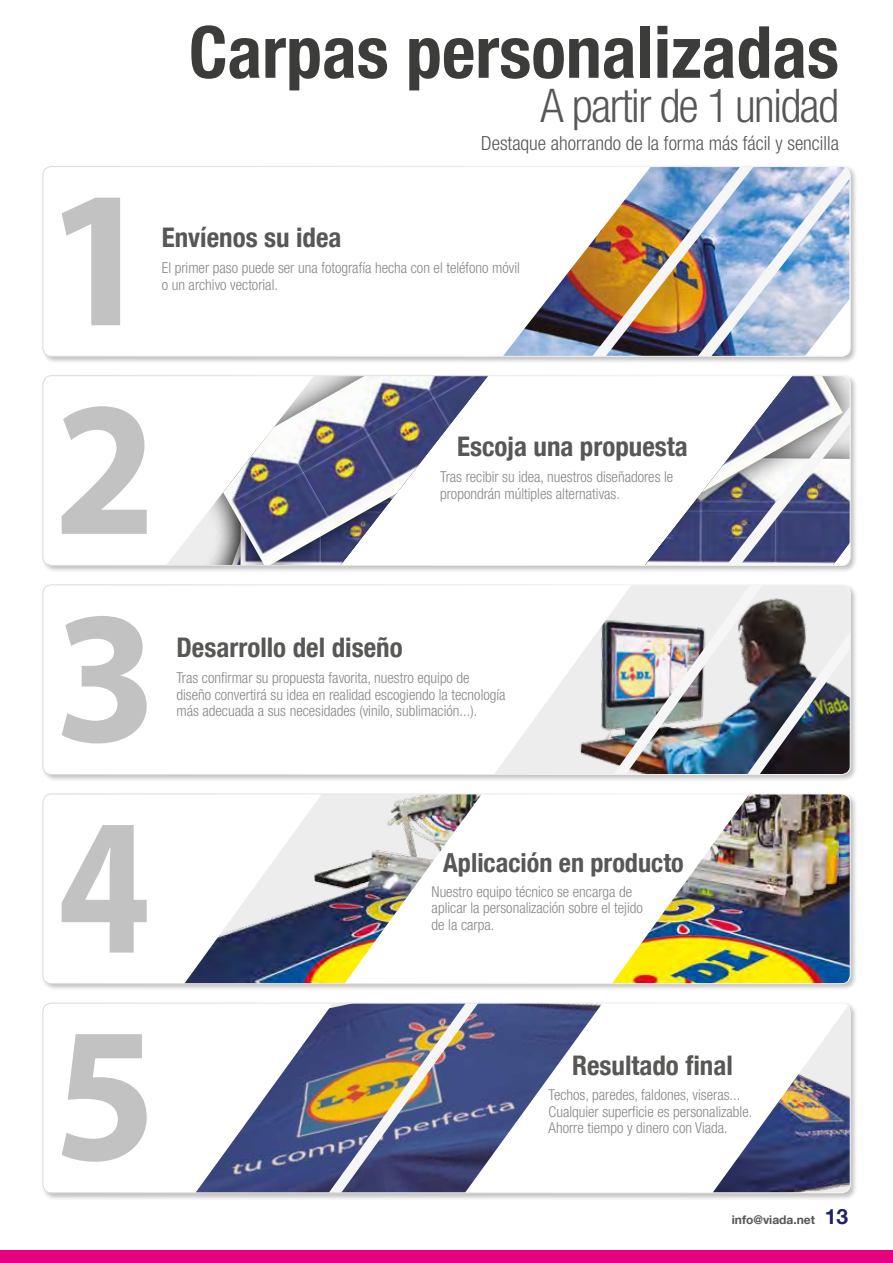
<style>
.page{position:relative;width:893px;height:1263px;background:#fff}
.page>*{position:absolute;margin:0;border:0;box-sizing:border-box;transform-origin:0 0}
.t1{font:700 condensed 72px "Helvetica Neue LT Com";color:#3c3c3b}
.t2{font:300 condensed 46.5px "Helvetica Neue LT Com";letter-spacing:-.03em;color:#575756}
.t3{font:700 condensed 27px "Helvetica Neue LT Com";color:#575756}
.t4{font:700 condensed 26.25px "Helvetica Neue LT Com";color:#575756}
.t5{font:300 condensed 19.5px "Helvetica Neue LT Com";color:#575756}
.t6{font:300 condensed 15px/16.5px "Helvetica Neue LT Com";color:#878787}
.t7{font:700 12px "Helvetica Neue LT Com";color:#575756}
.s1{font-size:21px;color:#222165}
</style>
<div class="page">
<div style="left:41px;top:583px;width:817px;height:200px;background:#000;opacity:.25"></div>
<div style="left:43px;top:585px;width:807px;height:189px;background:#fff;border-radius:9px"></div>
<svg style="left:495px;top:672px;width:74px;height:101px;fill:#efefef"></svg>
<img style="left:569px;top:611px;width:44px;height:162px">
<img style="left:613px;top:585px;width:237px;height:189px">
<div style="left:43px;top:584px;width:807px;height:191px;border:1px solid #fff;border-radius:9px"></div>
<div style="left:41px;top:1001px;width:817px;height:200px;background:#000;opacity:.25"></div>
<div style="left:43px;top:1003px;width:807px;height:190px;background:#fff;border-radius:9px"></div>
<img style="left:197px;top:1005px;width:404px;height:186px">
<svg style="left:827px;top:1003px;width:23px;height:33px"></svg>
<img style="left:714px;top:1036px;width:136px;height:157px">
<img style="left:328px;top:1005px;width:150px;height:186px">
<div style="left:43px;top:1003px;width:807px;height:190px;border:1px solid #fff;border-radius:9px"></div>
<div style="left:41px;top:374px;width:817px;height:199px;background:#000;opacity:.25"></div>
<div style="left:43px;top:376px;width:807px;height:189px;background:#fff;border-radius:9px"></div>
<div style="left:176px;top:497px;width:312px;height:68px;background:#000;opacity:.75"></div>
<div style="left:185px;top:376px;width:303px;height:189px;background:#000;opacity:.75"></div>
<img style="left:223px;top:377px;width:265px;height:187px">
<svg style="left:646px;top:376px;width:204px;height:189px"></svg>
<div style="left:43px;top:375px;width:807px;height:191px;border:1px solid #fff;border-radius:9px"></div>
<div style="left:41px;top:792px;width:817px;height:200px;background:#000;opacity:.25"></div>
<div style="left:43px;top:794px;width:807px;height:190px;background:#fff;border-radius:9px"></div>
<img style="left:185px;top:796px;width:296px;height:186px">
<img style="left:613px;top:794px;width:237px;height:190px">
<div style="left:43px;top:794px;width:807px;height:190px;border:1px solid #fff;border-radius:9px"></div>
<div style="left:41px;top:165px;width:817px;height:199px;background:#000;opacity:.25"></div>
<div style="left:43px;top:167px;width:807px;height:189px;background:#fff;border-radius:9px"></div>
<img style="left:504px;top:242px;width:88px;height:113px">
<img style="left:592px;top:167px;width:258px;height:189px">
<div style="left:43px;top:166px;width:807px;height:191px;border:1px solid #fff;border-radius:9px"></div>
<svg style="left:62px;top:198px;width:58px;height:127px"></svg>
<svg style="left:62px;top:825px;width:85px;height:127px"></svg>
<svg style="left:62px;top:1034px;width:85px;height:128px"></svg>
<svg style="left:62px;top:406px;width:85px;height:128px"></svg>
<svg style="left:62px;top:616px;width:85px;height:127px"></svg>
<div style="left:1px;top:1250px;width:892px;height:13px;background:#e6007d"></div>
<h1 class="t1" style="left:189px;top:9px;width:652px">Carpas personalizadas</h1>
<h2 class="t2" style="left:541px;top:79px;width:300px">A partir de 1 unidad</h2>
<h3 class="t5" style="left:481px;top:132px;width:359px">Destaque ahorrando de la forma más fácil y sencilla</h3>
<h3 class="t3" style="left:162px;top:221px;width:181px">Envíenos su idea</h3>
<p class="t6" style="left:162px;top:260px;width:360px">El primer paso puede ser una fotografía hecha con el teléfono móvil o un archivo vectorial.</p>
<h3 class="t3" style="left:457px;top:431px;width:232px">Escoja una propuesta</h3>
<p class="t6" style="left:440px;top:469px;width:235px">Tras recibir su idea, nuestros diseñadores le propondrán múltiples alternativas.</p>
<h3 class="t3" style="left:176px;top:631px;width:228px">Desarrollo del diseño</h3>
<p class="t6" style="left:176px;top:670px;width:331px">Tras confirmar su propuesta favorita, nuestro equipo de diseño convertirá su idea en realidad escogiendo la tecnología más adecuada a sus necesidades (vinilo, sublimación...).</p>
<h3 class="t4" style="left:443px;top:847px;width:242px">Aplicación en producto</h3>
<p class="t6" style="left:432px;top:883px;width:213px">Nuestro equipo técnico se encarga de aplicar la personalización sobre el tejido de la carpa.</p>
<h3 class="t3" style="left:572px;top:1049px;width:162px">Resultado final</h3>
<p class="t6" style="left:549px;top:1086px;width:205px">Techos, paredes, faldones, viseras...<br>Cualquier superficie es personalizable.<br>Ahorre tiempo y dinero con Viada.</p>
<p class="t7" style="left:732px;top:1212px;width:118px">info@viada.net <span class="s1">13</span></p>
</div>
